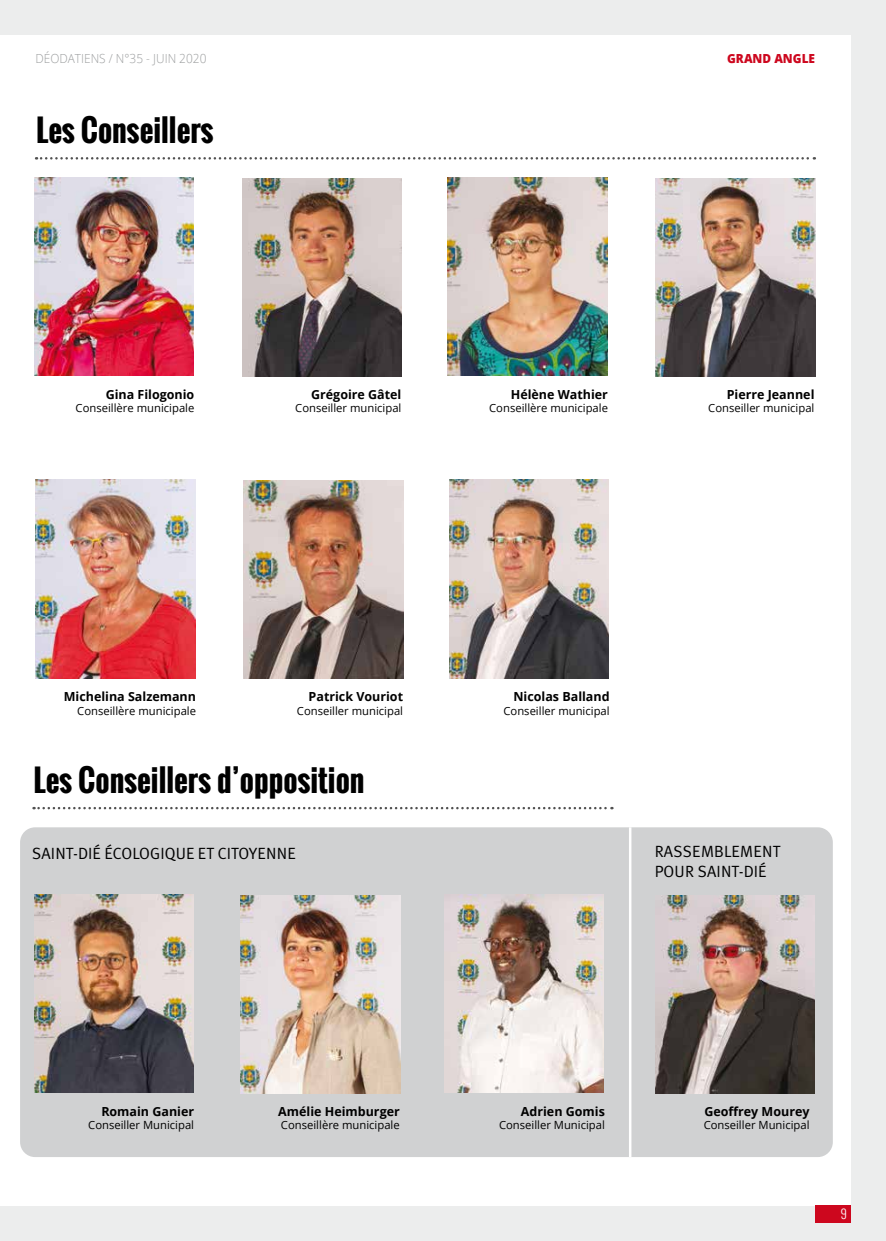
<style>
.page{position:relative;width:886px;height:1241px;background:#fff}
.page>*{position:absolute;margin:0;border:0;box-sizing:border-box;transform-origin:0 0}
.t1{font:700 30px "Oswald";color:#000}
.t2{font:16.25px/19.5px "Meta Plus Normal";color:#000}
.t3{font:700 12.5px "Open Sans";color:#000}
.t4{font:300 12.5px "Open Sans";color:#9c9e9f;scale:.95 1}
.t5{font:800 12.5px "Open Sans";color:#cd071e;scale:.95 1}
.t6{font:300 12.5px "Oswald";color:#fff}
.t7{font:11.25px "Open Sans";color:#000}
</style>
<div class="page">
<div style="left:0;top:0;width:886px;height:1240px;background:#eceded"></div>
<div style="left:0;top:35px;width:850px;height:1170px;background:#fff"></div>
<img style="left:448px;top:177px;width:159px;height:199px">
<img style="left:34px;top:177px;width:160px;height:199px">
<img style="left:656px;top:178px;width:159px;height:198px">
<img style="left:242px;top:178px;width:160px;height:198px">
<img style="left:449px;top:480px;width:160px;height:198px">
<img style="left:36px;top:480px;width:159px;height:198px">
<img style="left:244px;top:480px;width:159px;height:198px">
<div style="left:20px;top:827px;width:813px;height:329px;background:#d0d1d2;border-radius:15px"></div>
<img style="left:445px;top:894px;width:159px;height:198px">
<img style="left:34px;top:894px;width:159px;height:198px">
<img style="left:655px;top:895px;width:159px;height:198px">
<img style="left:241px;top:895px;width:159px;height:198px">
<hr style="left:629px;top:827px;width:2px;height:329px;background:#fff">
<svg style="left:34px;top:806px;width:578px;height:3px"></svg>
<svg style="left:36px;top:157px;width:779px;height:2px"></svg>
<div style="left:815px;top:1205px;width:35px;height:17px;background:#cd071e"></div>
<p class="t4" style="left:35px;top:50px;width:181px">DÉODATIENS / N°35 - JUIN 2020</p>
<p class="t5" style="left:727px;top:49px;width:94px">GRAND ANGLE</p>
<h1 class="t1" style="left:36px;top:107px;width:179px">Les Conseillers</h1>
<p class="t3" style="left:106px;top:385px;width:90px">Gina Filogonio</p>
<p class="t7" style="left:76px;top:400px;width:120px">Conseillère municipale</p>
<p class="t3" style="left:311px;top:385px;width:92px">Grégoire Gâtel</p>
<p class="t7" style="left:295px;top:400px;width:108px">Conseiller municipal</p>
<p class="t3" style="left:511px;top:385px;width:99px">Hélène Wathier</p>
<p class="t7" style="left:489px;top:400px;width:120px">Conseillère municipale</p>
<p class="t3" style="left:727px;top:385px;width:89px">Pierre Jeannel</p>
<p class="t7" style="left:708px;top:400px;width:108px">Conseiller municipal</p>
<p class="t3" style="left:64px;top:688px;width:134px">Michelina Salzemann</p>
<p class="t7" style="left:77px;top:703px;width:120px">Conseillère municipale</p>
<p class="t3" style="left:309px;top:688px;width:96px">Patrick Vouriot</p>
<p class="t7" style="left:297px;top:703px;width:108px">Conseiller municipal</p>
<h1 class="t1" style="left:34px;top:757px;width:333px">Les Conseillers d’opposition</h1>
<p class="t3" style="left:513px;top:688px;width:98px">Nicolas Balland</p>
<p class="t7" style="left:503px;top:703px;width:108px">Conseiller municipal</p>
<h2 class="t2" style="left:32px;top:843px;width:265px">SAINT-DIÉ ÉCOLOGIQUE ET CITOYENNE</h2>
<h2 class="t2" style="left:655px;top:841px;width:127px">RASSEMBLEMENT<br>POUR SAINT-DIÉ</h2>
<p class="t3" style="left:101px;top:1102px;width:94px">Romain Ganier</p>
<p class="t7" style="left:88px;top:1117px;width:107px">Conseiller Municipal</p>
<p class="t3" style="left:278px;top:1102px;width:123px">Amélie Heimburger</p>
<p class="t7" style="left:281px;top:1117px;width:120px">Conseillère municipale</p>
<p class="t3" style="left:521px;top:1102px;width:85px">Adrien Gomis</p>
<p class="t7" style="left:499px;top:1117px;width:107px">Conseiller Municipal</p>
<p class="t3" style="left:704px;top:1102px;width:107px">Geoffrey Mourey</p>
<p class="t7" style="left:704px;top:1117px;width:107px">Conseiller Municipal</p>
<p class="t6" style="left:841px;top:1204px;width:8px">9</p>
</div>
